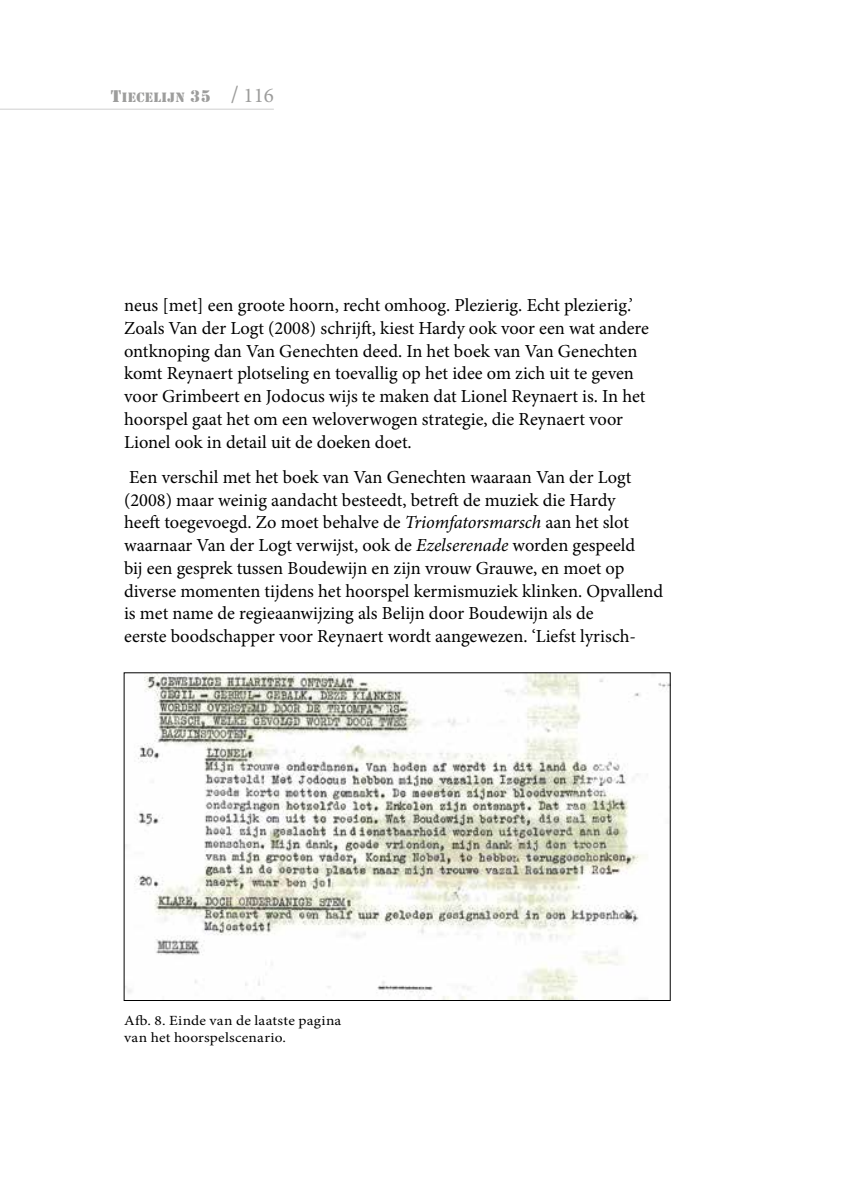
<style>
.page{position:relative;width:844px;height:1191px;background:#fff}
.page>*{position:absolute;margin:0;border:0;box-sizing:border-box;transform-origin:0 0}
.t1{font:18.38px/22.8px "Minion Pro";color:#000}
.t2{font:14px/16.8px "Minion Pro";letter-spacing:.015em;color:#000;scale:1.1 1}
.t3{font:14px "Stencil";color:#9d9d9c}
.s1{font-size:17.5px}
.s2{font-family:"Minion Pro";font-size:24.5px}
.s3{font-family:"Minion Pro";font-size:21px}
.s4{font-style:italic}
</style>
<div class="page">
<hr style="left:0;top:109px;width:274px;height:1px;background:#9d9d9c">
<img style="left:126px;top:674px;width:542px;height:324px">
<p class="t3" style="left:111px;top:90px;width:27px"><span class="s1">T</span>IECEL</p>
<p class="t3" style="left:161px;top:90px;width:114px">IJN <span class="s1">35</span> <span class="s2">/</span> <span class="s3">116</span></p>
<p class="t1" style="left:124px;top:294px;width:526px">neus [met] een groote hoorn, recht omhoog. Plezierig. Echt plezierig.’ Zoals Van der Logt (2008) schrijft, kiest Hardy ook voor een wat andere ontknoping dan Van Genechten deed. In het boek van Van Genechten komt Reynaert plotseling en toevallig op het idee om zich uit te geven voor Grimbeert en Jodocus wijs te maken dat Lionel Reynaert is. In het hoorspel gaat het om een weloverwogen strategie, die Reynaert voor Lionel ook in detail uit de doeken doet.</p>
<p class="t1" style="left:124px;top:465px;width:540px">Een verschil met het boek van Van Genechten waaraan Van der Logt (2008) maar weinig aandacht besteedt, betreft de muziek die Hardy<br>heeft toegevoegd. Zo moet behalve de <span class="s4">Triomfatorsmarsch</span> aan het slot waarnaar Van der Logt verwijst, ook de <span class="s4">Ezelserenade</span> worden gespeeld<br>bij een gesprek tussen Boudewijn en zijn vrouw Grauwe, en moet op diverse momenten tijdens het hoorspel kermismuziek klinken. Opvallend is met name de regieaanwijzing als Belijn door Boudewijn als de<br>eerste boodschapper voor Reynaert wordt aangewezen. ‘Liefst lyrisch-</p>
<p class="t2" style="left:124px;top:1012px;width:199px">Afb. 8. Einde van de laatste pagina van het hoorspelscenario.</p>
</div>
